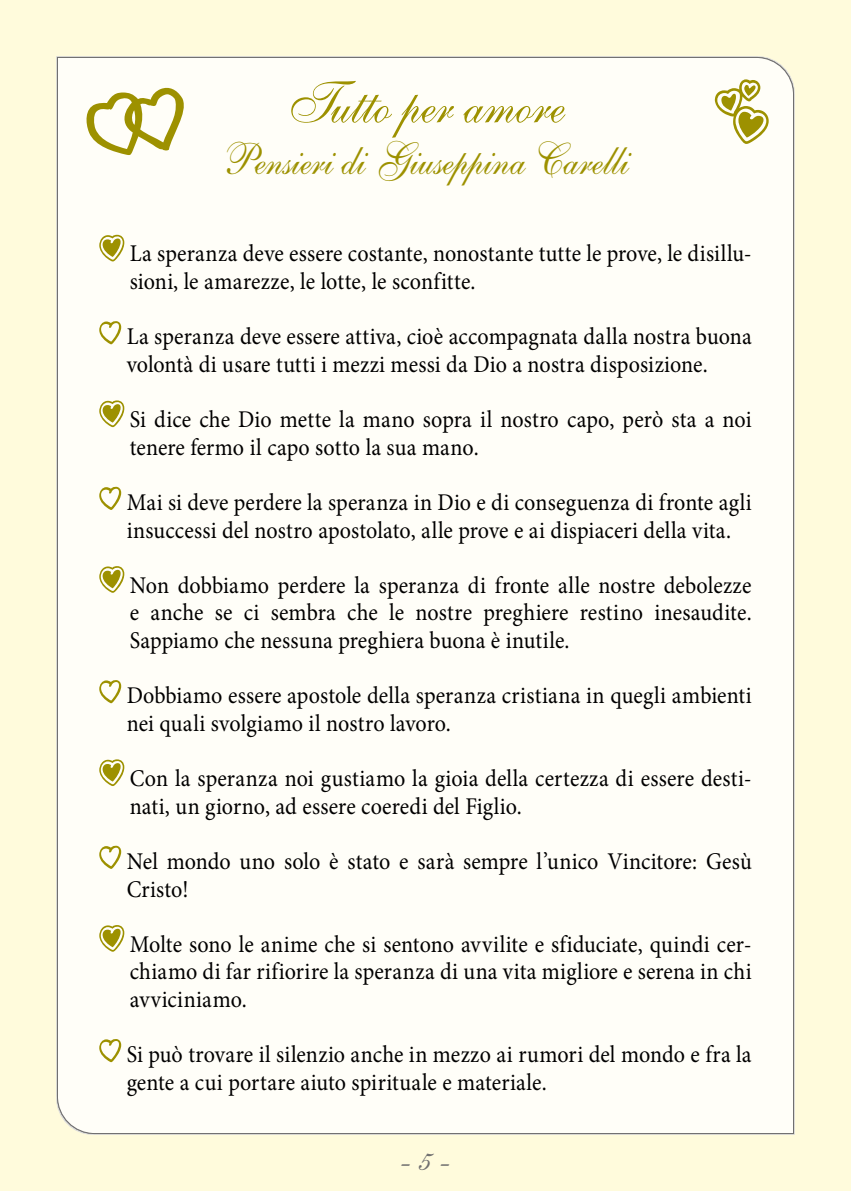
<style>
.page{position:relative;width:851px;height:1191px;background:#fff}
.page>*{position:absolute;margin:0;border:0;box-sizing:border-box;transform-origin:0 0}
.t1{font:58px "Shelley Allegro BT";letter-spacing:-.005em;color:#9d9100;scale:.9 1}
.t2{font:44px "Shelley Allegro BT";color:#9d9100;scale:.9 1}
.t3{font:34px "Shelley Allegro BT";color:#706f6f}
.t4{font:24px/27.6px "Minion Pro";letter-spacing:.01em;color:#000;scale:.92 1}
</style>
<div class="page">
<div style="left:0;top:0;width:850px;height:1191px;background:#fffbdc"></div>
<div style="left:57px;top:57px;width:736px;height:1077px;background:#fffef8"></div>
<svg style="left:99px;top:235px;width:25px;height:26px"></svg>
<svg style="left:99px;top:321px;width:22px;height:23px"></svg>
<svg style="left:99px;top:400px;width:25px;height:27px"></svg>
<svg style="left:99px;top:487px;width:22px;height:23px"></svg>
<svg style="left:99px;top:566px;width:25px;height:27px"></svg>
<svg style="left:99px;top:680px;width:22px;height:23px"></svg>
<svg style="left:99px;top:759px;width:25px;height:27px"></svg>
<svg style="left:99px;top:845px;width:22px;height:24px"></svg>
<svg style="left:99px;top:925px;width:25px;height:26px"></svg>
<svg style="left:99px;top:1039px;width:22px;height:23px"></svg>
<svg style="left:85px;top:86px;width:103px;height:69px;background:#e0dcab"></svg>
<svg style="left:714px;top:79px;width:54px;height:65px;background:#dbd69f"></svg>
<h1 class="t1" style="left:286px;top:67px;width:311px">Tutto per amore</h1>
<h2 class="t2" style="left:222px;top:133px;width:454px">Pensieri di Giuseppina Carelli</h2>
<p class="t4" style="left:130px;top:240px;width:677px">La speranza deve essere costante, nonostante tutte le prove, le disillu&shy;sioni, le amarezze, le lotte, le sconfitte.</p>
<p class="t4" style="left:127px;top:323px;width:680px">La speranza deve essere attiva, cioè accompagnata dalla nostra buona volontà di usare tutti i mezzi messi da Dio a nostra disposizione.</p>
<p class="t4" style="left:130px;top:406px;width:677px">Si dice che Dio mette la mano sopra il nostro capo, però sta a noi tenere fermo il capo sotto la sua mano.</p>
<p class="t4" style="left:127px;top:488px;width:680px">Mai si deve perdere la speranza in Dio e di conseguenza di fronte agli insuccessi del nostro apostolato, alle prove e ai dispiaceri della vita.</p>
<p class="t4" style="left:130px;top:571px;width:677px;text-align:justify">Non dobbiamo perdere la speranza di fronte alle nostre debolezze e anche se ci sembra che le nostre preghiere restino inesaudite.<br>Sappiamo che nessuna preghiera buona è inutile.</p>
<p class="t4" style="left:127px;top:682px;width:680px">Dobbiamo essere apostole della speranza cristiana in quegli ambienti nei quali svolgiamo il nostro lavoro.</p>
<p class="t4" style="left:130px;top:764px;width:677px">Con la speranza noi gustiamo la gioia della certezza di essere desti&shy;nati, un giorno, ad essere coeredi del Figlio.</p>
<p class="t4" style="left:127px;top:847px;width:681px">Nel mondo uno solo è stato e sarà sempre l’unico Vincitore: Gesù<br>Cristo!</p>
<p class="t4" style="left:130px;top:930px;width:677px;text-align:justify">Molte sono le anime che si sentono avvilite e sfiduciate, quindi cer&shy;chiamo di far rifiorire la speranza di una vita migliore e serena in chi avviciniamo.</p>
<p class="t4" style="left:127px;top:1040px;width:680px">Si può trovare il silenzio anche in mezzo ai rumori del mondo e fra la gente a cui portare aiuto spirituale e materiale.</p>
<h3 class="t3" style="left:399px;top:1137px;width:53px">- 5 -</h3>
</div>
